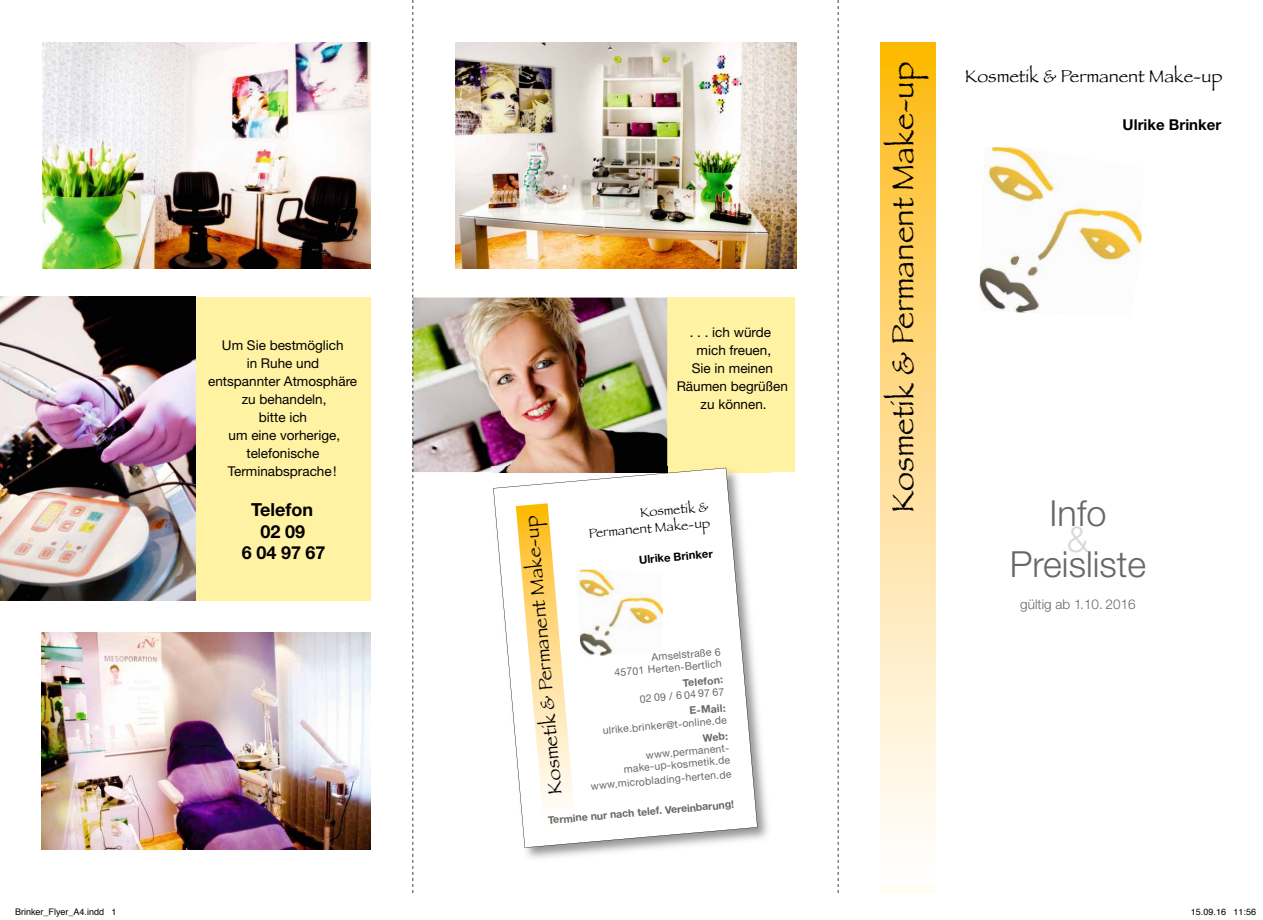
<style>
.page{position:relative;width:1263px;height:920px;background:#fff}
.page>*{position:absolute;margin:0;border:0;box-sizing:border-box;transform-origin:0 0}
.t1{font:300 36px "Helvetica Neue LT Std";color:#676767}
.t2{font:300 36px "Helvetica Neue LT Std";color:#d8d9d9}
.t3{font:31.5px "Papyrus";color:#000}
.t4{font:19.5px "Papyrus";color:#000}
.t5{font:18px "Papyrus";color:#000}
.t6{font:700 18px/21.6px "Helvetica Neue LT Std";color:#000;text-align:center}
.t7{font:700 15px "Helvetica Neue LT Std";color:#000}
.t8{font:13.5px/18px "Helvetica Neue LT Std";color:#000;text-align:center}
.t9{font:13.5px/16.2px "Papyrus";color:#000;text-align:right}
.t10{font:300 13.5px "Helvetica Neue LT Std";color:#676767}
.t11{font:700 11.25px "Helvetica Neue LT Std";color:#000}
.t12{font:10.5px/12px "Helvetica Neue LT Std";color:#676767;text-align:right}
.t13{font:700 10.5px "Helvetica Neue LT Std";color:#676767}
.t14{font:9px "Helvetica";color:#000}
</style>
<div class="page">
<svg style="left:880px;top:43px;width:55px;height:850px"></svg>
<img style="left:979px;top:147px;width:163px;height:166px">
<div style="left:196px;top:297px;width:175px;height:304px;background:#fff2a2"></div>
<img style="left:42px;top:632px;width:329px;height:218px">
<img style="left:455px;top:43px;width:342px;height:226px">
<img style="left:43px;top:43px;width:328px;height:226px">
<img style="left:0;top:297px;width:196px;height:304px">
<div style="left:667px;top:298px;width:128px;height:174px;background:#fff2a2"></div>
<img style="left:413px;top:298px;width:254px;height:174px">
<img style="left:491px;top:466px;width:280px;height:392px">
<svg style="left:493px;top:468px;width:264px;height:380px"></svg>
<svg style="left:516px;top:503px;width:59px;height:322px"></svg>
<img style="left:576px;top:569px;width:87px;height:87px">
<svg style="left:412px;top:0;width:1px;height:893px"></svg>
<svg style="left:838px;top:0;width:1px;height:893px"></svg>
<p class="t8" style="left:208px;top:336px;width:151px">Um Sie bestmöglich<br>in Ruhe und<br>entspannter Atmosphäre zu behandeln,<br>bitte ich<br>um eine vorherige, telefonische<br>Terminabsprache!</p>
<h3 class="t6" style="left:242px;top:498px;width:85px">Telefon<br>02 09<br>6 04 97 67</h3>
<p class="t8" style="left:677px;top:323px;width:113px">. . . ich würde mich freuen,<br>Sie in meinen<br>Räumen begrüßen zu können.</p>
<p class="t9" style="left:587px;top:509px;width:123px;rotate:-5deg">Kosmetik &amp;<br>Permanent Make-up</p>
<p class="t11" style="left:638px;top:553px;width:76px;rotate:-5deg">Ulrike Brinker</p>
<h3 class="t4" style="left:543px;top:795px;width:281px;rotate:-95deg">Kosmetik &amp; Permanent Make-up</h3>
<p class="t12" style="left:613px;top:655px;width:109px;rotate:-5deg">Amselstraße 6<br>45701 Herten-Bertlich</p>
<p class="t13" style="left:682px;top:676px;width:42px;rotate:-5deg">Telefon:</p>
<p class="t12" style="left:639px;top:693px;width:86px;rotate:-5deg">02 09 / 6 04 97 67</p>
<p class="t13" style="left:689px;top:704px;width:38px;rotate:-5deg">E-Mail:</p>
<p class="t12" style="left:602px;top:724px;width:126px;rotate:-5deg">ulrike.brinker@t-online.de</p>
<p class="t13" style="left:702px;top:731px;width:27px;rotate:-5deg">Web:</p>
<p class="t12" style="left:622px;top:751px;width:110px;rotate:-5deg">www.permanent&shy;make-up-kosmetik.de</p>
<p class="t12" style="left:590px;top:780px;width:142px;rotate:-5deg">www.microblading-herten.de</p>
<p class="t13" style="left:547px;top:814px;width:188px;rotate:-5deg">Termine nur nach telef. Vereinbarung!</p>
<h2 class="t3" style="left:884px;top:513px;width:452px;rotate:-90deg">Kosmetik &amp; Permanent Make-up</h2>
<h3 class="t5" style="left:965px;top:65px;width:259px">Kosmetik &amp; Permanent Make-up</h3>
<p class="t7" style="left:1123px;top:115px;width:100px">Ulrike Brinker</p>
<h1 class="t1" style="left:1049px;top:492px;width:58px">Info</h1>
<h1 class="t2" style="left:1067px;top:517px;width:23px">&amp;</h1>
<h1 class="t1" style="left:1010px;top:543px;width:138px">Preisliste</h1>
<p class="t10" style="left:1020px;top:596px;width:117px">gültig ab 1.10. 2016</p>
<p class="t14" style="left:15px;top:905px;width:103px">Brinker_Flyer_A4.indd 1</p>
<p class="t14" style="left:1191px;top:905px;width:67px">15.09.16 11:56</p>
</div>
